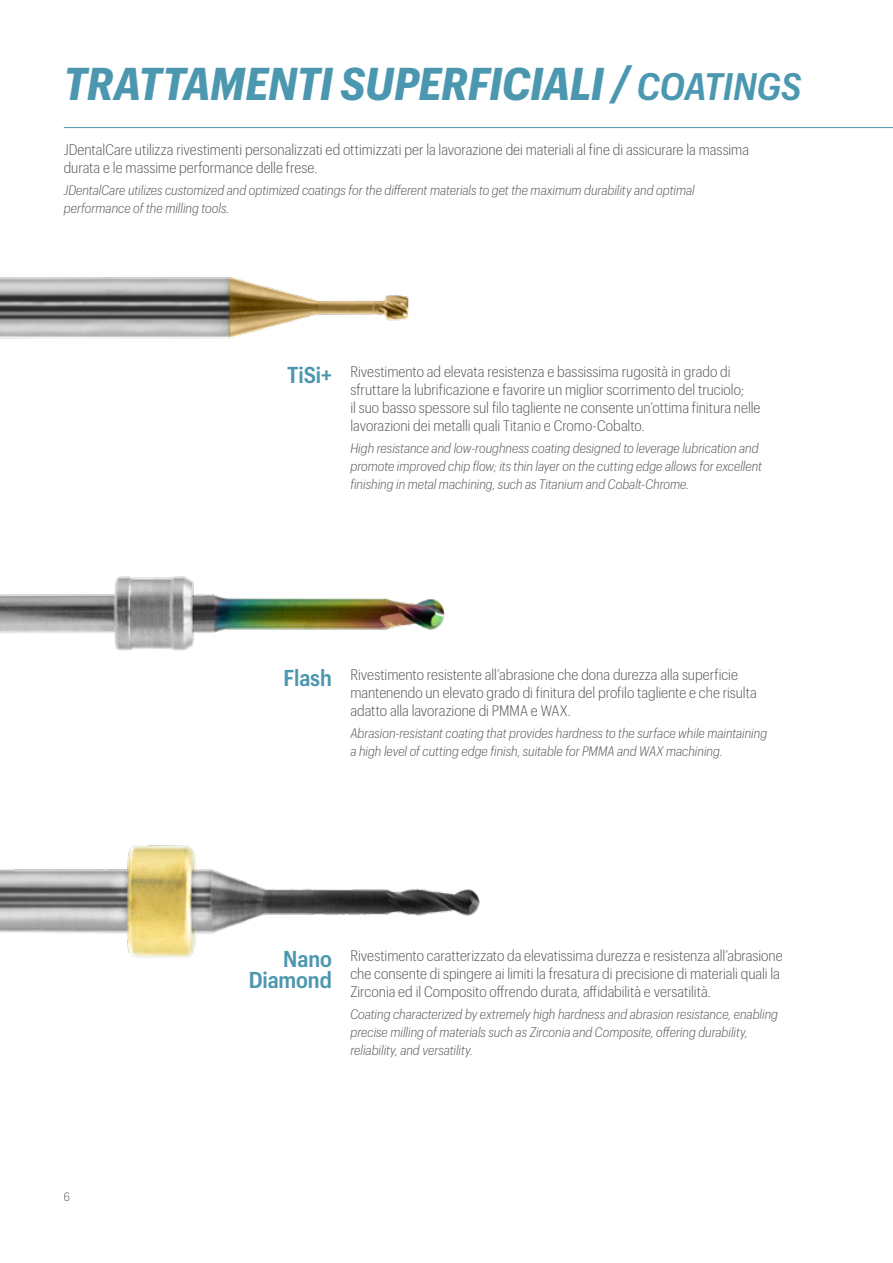
<style>
.page{position:relative;width:893px;height:1263px;background:#fff}
.page>*{position:absolute;margin:0;border:0;box-sizing:border-box;transform-origin:0 0}
.t1{font:italic 700 45px "Graphik Compact";letter-spacing:-.015em;color:#4c97b0}
.t2{font:600 22.5px/21px "Graphik Compact";letter-spacing:-.005em;color:#4c97b0;text-align:right}
.t3{font:300 15px/18px "Graphik Compact";color:#575756}
.t4{font:italic 300 13.5px/18px "Graphik Compact";letter-spacing:.005em;color:#575756}
.t5{font:300 12px "Graphik Compact";color:#575756}
.s1{font-weight:600;font-size:37.5px}
</style>
<div class="page">
<hr style="left:64px;top:127px;width:829px;height:1px;background:#4c97b0">
<img style="left:0;top:277px;width:408px;height:62px">
<img style="left:0;top:576px;width:445px;height:74px">
<img style="left:0;top:845px;width:480px;height:113px">
<h1 class="t1" style="left:64px;top:51px;width:739px">TRATTAMENTI SUPERFICIALI / <span class="s1">COATINGS</span></h1>
<p class="t3" style="left:64px;top:139px;width:687px">JDentalCare utilizza rivestimenti personalizzati ed ottimizzati per la lavorazione dei materiali al fine di assicurare la massima durata e le massime performance delle frese.</p>
<p class="t4" style="left:64px;top:180px;width:632px">JDentalCare utilizes customized and optimized coatings for the different materials to get the maximum durability and optimal performance of the milling tools.</p>
<p class="t5" style="left:64px;top:1188px;width:7px">6</p>
<h2 class="t2" style="left:287px;top:363px;width:46px">TiSi+</h2>
<p class="t3" style="left:350px;top:362px;width:412px">Rivestimento ad elevata resistenza e bassissima rugosità in grado di sfruttare la lubrificazione e favorire un miglior scorrimento del truciolo;<br>il suo basso spessore sul filo tagliente ne consente un’ottima finitura nelle lavorazioni dei metalli quali Titanio e Cromo-Cobalto.</p>
<p class="t4" style="left:350px;top:438px;width:413px">High resistance and low-roughness coating designed to leverage lubrication and promote improved chip flow; its thin layer on the cutting edge allows for excellent finishing in metal machining, such as Titanium and Cobalt-Chrome.</p>
<h2 class="t2" style="left:283px;top:665px;width:50px">Flash</h2>
<p class="t3" style="left:350px;top:664px;width:408px">Rivestimento resistente all’abrasione che dona durezza alla superficie mantenendo un elevato grado di finitura del profilo tagliente e che risulta adatto alla lavorazione di PMMA e WAX.</p>
<p class="t4" style="left:350px;top:723px;width:418px">Abrasion-resistant coating that provides hardness to the surface while maintaining a high level of cutting edge finish, suitable for PMMA and WAX machining.</p>
<h2 class="t2" style="left:249px;top:946px;width:85px">Nano<br>Diamond</h2>
<p class="t3" style="left:350px;top:945px;width:434px">Rivestimento caratterizzato da elevatissima durezza e resistenza all’abrasione che consente di spingere ai limiti la fresatura di precisione di materiali quali la<br>Zirconia ed il Composito offrendo durata, affidabilità e versatilità.</p>
<p class="t4" style="left:350px;top:1004px;width:429px">Coating characterized by extremely high hardness and abrasion resistance, enabling precise milling of materials such as Zirconia and Composite, offering durability, reliability, and versatility.</p>
</div>
